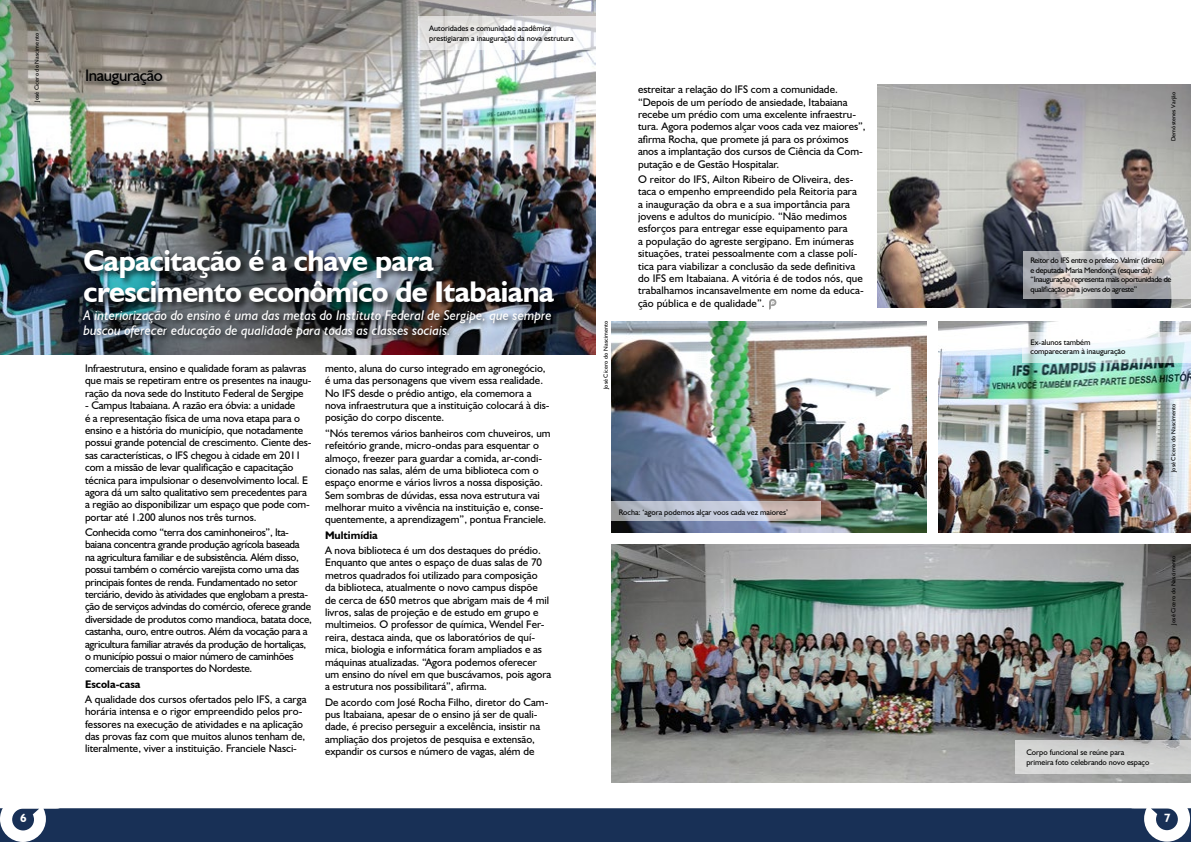
<style>
.page{position:relative;width:1191px;height:842px;background:#fff}
.page>*{position:absolute;margin:0;border:0;box-sizing:border-box;transform-origin:0 0}
.t1{font:700 29.9px/31.1px "Humanist 521 BT";letter-spacing:-.02em;color:#fff}
.t2{font:16.7px "Humanist 521 BT";letter-spacing:-.02em;color:#000}
.t3{font:italic 14px/14.5px "Humanist 521 BT";color:#fff}
.t4{font:700 12px "Humanist 521 BT";color:#fff}
.t5{font:11px/12.4px "Humanist 521 BT";color:#000}
.t6{font:11px/12.4px "Humanist 521 BT";letter-spacing:-.025em;color:#000}
.t7{font:700 11px "Humanist 521 BT";color:#000}
.t8{font:8px/9.6px "Humanist 521 BT";color:#000}
.t9{font:8px/9.6px "Humanist 521 BT";letter-spacing:-.03em;color:#000}
.t10{font:6px "Humanist 521 BT";letter-spacing:.025em;color:#000}
</style>
<div class="page">
<div style="left:68px;top:808px;width:1123px;height:34px;background:#183056"></div>
<svg style="left:1121px;top:808px;width:69px;height:34px"></svg>
<svg style="left:0;top:808px;width:68px;height:34px"></svg>
<img style="left:611px;top:544px;width:580px;height:238px">
<img style="left:938px;top:322px;width:253px;height:211px">
<img style="left:611px;top:322px;width:315px;height:211px">
<img style="left:878px;top:85px;width:313px;height:222px">
<img style="left:0;top:0;width:595px;height:354px">
<div style="left:83px;top:248px;width:480px;height:62px;background:#000;opacity:.75"></div>
<div style="left:83px;top:67px;width:87px;height:25px;background:#000;opacity:.75"></div>
<div style="left:80px;top:307px;width:478px;height:37px;background:#000;opacity:.75"></div>
<svg style="left:769px;top:299px;width:7px;height:11px"></svg>
<svg style="left:1022px;top:251px;width:169px;height:48px;background:#bebdbe"></svg>
<svg style="left:418px;top:16px;width:178px;height:34px"></svg>
<svg style="left:1022px;top:332px;width:169px;height:31px"></svg>
<svg style="left:1015px;top:740px;width:176px;height:33px;background:#cfd0cf"></svg>
<svg style="left:611px;top:502px;width:210px;height:19px;background:#bdbec6"></svg>
<p class="t10" style="left:33px;top:102px;width:70px;rotate:-90deg">José Cícero do Nascimento</p>
<h2 class="t2" style="left:85px;top:65px;width:79px">Inauguração</h2>
<p class="t8" style="left:429px;top:24px;width:146px">Autoridades e comunidade acadêmica prestigiaram a inauguração da nova estrutura</p>
<h1 class="t1" style="left:84px;top:244px;width:472px">Capacitação é a chave para crescimento econômico de Itabaiana</h1>
<p class="t3" style="left:84px;top:308px;width:469px">A interiorização do ensino é uma das metas do Instituto Federal de Sergipe, que sempre buscou oferecer educação de qualidade para todas as classes sociais.</p>
<p class="t5" style="left:85px;top:362px;width:228px">Infraestrutura, ensino e qualidade foram as palavras que mais se repetiram entre os presentes na inaugu&shy;ração da nova sede do Instituto Federal de Sergipe</p>
<p class="t5" style="left:85px;top:399px;width:228px">- Campus Itabaiana. A razão era óbvia: a unidade<br>é a representação física de uma nova etapa para o ensino e a história do município, que notadamente possui grande potencial de crescimento. Ciente des&shy;sas características, o IFS chegou à cidade em 2011 com a missão de levar qualificação e capacitação técnica para impulsionar o desenvolvimento local. E agora dá um salto qualitativo sem precedentes para a região ao disponibilizar um espaço que pode com&shy;portar até 1.200 alunos nos três turnos.</p>
<p class="t6" style="left:85px;top:526px;width:228px">Conhecida como “terra dos caminhoneiros”, Ita&shy;baiana concentra grande produção agrícola baseada na agricultura familiar e de subsistência. Além disso, possui também o comércio varejista como uma das principais fontes de renda. Fundamentado no setor terciário, devido às atividades que englobam a presta&shy;ção de serviços advindas do comércio, oferece grande diversidade de produtos como mandioca, batata doce, castanha, ouro, entre outros. Além da vocação para a agricultura familiar através da produção de hortaliças, o município possui o maior número de caminhões comerciais de transportes do Nordeste.</p>
<p class="t7" style="left:85px;top:677px;width:57px">Escola-casa</p>
<p class="t5" style="left:85px;top:693px;width:223px">A qualidade dos cursos ofertados pelo IFS, a carga horária intensa e o rigor empreendido pelos pro&shy;fessores na execução de atividades e na aplicação das provas faz com que muitos alunos tenham de, literalmente, viver a instituição. Franciele Nasci-</p>
<p class="t5" style="left:325px;top:362px;width:226px">mento, aluna do curso integrado em agronegócio, é uma das personagens que vivem essa realidade.<br>No IFS desde o prédio antigo, ela comemora a nova infraestrutura que a instituição colocará à dis&shy;posição do corpo discente.</p>
<p class="t5" style="left:325px;top:426px;width:227px">“Nós teremos vários banheiros com chuveiros, um refeitório grande, micro-ondas para esquentar o almoço, freezer para guardar a comida, ar-condi&shy;cionado nas salas, além de uma biblioteca com o espaço enorme e vários livros a nossa disposição.<br>Sem sombras de dúvidas, essa nova estrutura vai melhorar muito a vivência na instituição e, conse&shy;quentemente, a aprendizagem”, pontua Franciele.</p>
<p class="t7" style="left:325px;top:528px;width:54px">Multimídia</p>
<p class="t5" style="left:325px;top:544px;width:228px">A nova biblioteca é um dos destaques do prédio.<br>Enquanto que antes o espaço de duas salas de 70 metros quadrados foi utilizado para composição<br>da biblioteca, atualmente o novo campus dispõe de cerca de 650 metros que abrigam mais de 4 mil livros, salas de projeção e de estudo em grupo e multimeios. O professor de química, Wendel Fer&shy;reira, destaca ainda, que os laboratórios de quí&shy;mica, biologia e informática foram ampliados e as máquinas atualizadas. “Agora podemos oferecer um ensino do nível em que buscávamos, pois agora a estrutura nos possibilitará”, afirma.</p>
<p class="t5" style="left:325px;top:695px;width:225px">De acordo com José Rocha Filho, diretor do Cam&shy;pus Itabaiana, apesar de o ensino já ser de quali&shy;dade, é preciso perseguir a excelência, insistir na ampliação dos projetos de pesquisa e extensão, expandir os cursos e número de vagas, além de</p>
<p class="t10" style="left:602px;top:389px;width:70px;rotate:-90deg">José Cícero do Nascimento</p>
<p class="t5" style="left:638px;top:83px;width:229px">estreitar a relação do IFS com a comunidade. “Depois de um período de ansiedade, Itabaiana recebe um prédio com uma excelente infraestru&shy;tura. Agora podemos alçar voos cada vez maiores”, afirma Rocha, que promete já para os próximos anos a implantação dos cursos de Ciência da Com&shy;putação e de Gestão Hospitalar.</p>
<p class="t5" style="left:638px;top:173px;width:227px">O reitor do IFS, Ailton Ribeiro de Oliveira, des&shy;taca o empenho empreendido pela Reitoria para a inauguração da obra e a sua importância para jovens e adultos do município. “Não medimos esforços para entregar esse equipamento para<br>a população do agreste sergipano. Em inúmeras situações, tratei pessoalmente com a classe polí&shy;tica para viabilizar a conclusão da sede definitiva do IFS em Itabaiana. A vitória é de todos nós, que trabalhamos incansavelmente em nome da educa&shy;ção pública e de qualidade”.</p>
<p class="t8" style="left:619px;top:507px;width:170px">Rocha: ‘agora podemos alçar voos cada vez maiores’</p>
<p class="t10" style="left:1169px;top:141px;width:51px;rotate:-90deg">Demóstenes Varjão</p>
<p class="t9" style="left:1030px;top:255px;width:142px">Reitor do IFS entre o prefeito Valmir (direita)<br>e deputada Maria Mendonça (esquerda): “Inauguração representa mais oportunidade de qualificação para jovens do agreste”</p>
<p class="t8" style="left:1030px;top:337px;width:96px">Ex-alunos também compareceram à inauguração</p>
<p class="t10" style="left:1169px;top:472px;width:70px;rotate:-90deg">José Cícero do Nascimento</p>
<p class="t10" style="left:1169px;top:625px;width:70px;rotate:-90deg">José Cícero do Nascimento</p>
<p class="t8" style="left:1026px;top:748px;width:124px">Corpo funcional se reúne para primeira foto celebrando novo espaço</p>
<p class="t4" style="left:20px;top:811px;width:8px">6</p>
<p class="t4" style="left:1164px;top:811px;width:8px">7</p>
</div>
